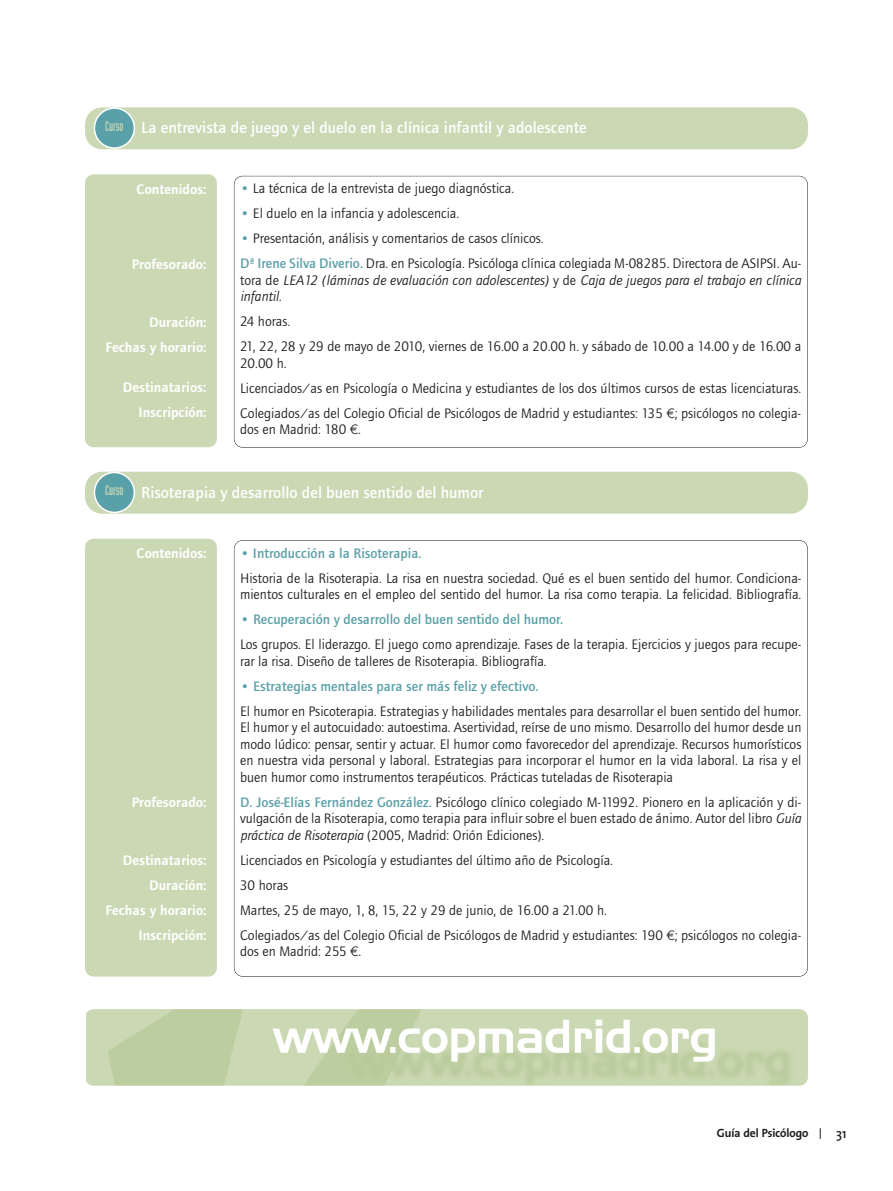
<style>
.page{position:relative;width:893px;height:1191px;background:#fff}
.page>*{position:absolute;margin:0;border:0;box-sizing:border-box;transform-origin:0 0}
.t1{font:500 16.5px "Foundry Journal";color:#fff}
.t2{font:14.25px/25px "Foundry Journal";color:#231f20}
.t3{font:600 14.25px/25px "Foundry Journal";color:#fff;text-align:right}
.t4{font:italic 14.25px/16.5px "Foundry Journal";color:#231f20}
.t5{font:600 13.5px "Thesis Sans";color:#231f20}
.t6{font:700 12px "Thesis Sans";color:#231f20}
.s1{color:#5aa0a8}
.s2{font-weight:500;color:#5aa0a8}
.s3{font-style:normal}
.s4{font-family:"Euro Sans ITC"}
.s5{font-style:italic}
</style>
<div class="page">
<div style="left:85px;top:174px;width:132px;height:273px;background:#cad8b3;border-radius:9px"></div>
<div style="left:234px;top:176px;width:574px;height:272px;border:1px solid #231f20;border-radius:9px"></div>
<div style="left:85px;top:107px;width:723px;height:42px;background:#cad8b3;border-radius:17px"></div>
<svg style="left:94px;top:107px;width:41px;height:42px"></svg>
<div style="left:85px;top:539px;width:132px;height:437px;background:#cad8b3;border-radius:9px"></div>
<div style="left:85px;top:472px;width:723px;height:41px;background:#cad8b3;border-radius:17px"></div>
<svg style="left:94px;top:472px;width:41px;height:41px"></svg>
<img style="left:87px;top:1009px;width:721px;height:76px">
<p class="t1" style="left:105px;top:122px;width:483px"><sup>Curso</sup> La entrevista de juego y el duelo en la clínica infantil y adolescente</p>
<p class="t3" style="left:137px;top:177px;width:71px">Contenidos:</p>
<p class="t3" style="left:132px;top:252px;width:76px">Profesorado:</p>
<p class="t3" style="left:106px;top:310px;width:102px">Duración:<br>Fechas y horario:</p>
<p class="t3" style="left:123px;top:375px;width:85px">Destinatarios:<br>Inscripción:</p>
<p class="t2" style="left:240px;top:176px;width:276px"><span class="s1">•</span> La técnica de la entrevista de juego diagnóstica.</p>
<p class="t2" style="left:240px;top:201px;width:221px"><span class="s1">•</span> El duelo en la infancia y adolescencia.</p>
<p class="t2" style="left:240px;top:226px;width:563px"><span class="s1">•</span> Presentación, análisis y comentarios de casos clínicos.<br><span class="s2">Dª Irene Silva Diverio.</span> Dra. en Psicología. Psicóloga clínica colegiada M-08285. Directora de ASIPSI. Au-</p>
<p class="t4" style="left:240px;top:271px;width:563px"><span class="s3">tora de</span> LEA12 (láminas de evaluación con adolescentes) <span class="s3">y de</span> Caja de juegos para el trabajo en clínica infantil.</p>
<p class="t2" style="left:240px;top:309px;width:563px">24 horas.<br>21, 22, 28 y 29 de mayo de 2010, viernes de 16.00 a 20.00 h. y sábado de 10.00 a 14.00 y de 16.00 a</p>
<p class="t2" style="left:240px;top:350px;width:563px">20.00 h.<br>Licenciados/as en Psicología o Medicina y estudiantes de los dos últimos cursos de estas licenciaturas.<br>Colegiados/as del Colegio Oficial de Psicólogos de Madrid y estudiantes: 135 <span class="s4">¤</span>; psicólogos no colegia-</p>
<p class="t2" style="left:240px;top:417px;width:122px">dos en Madrid: 180 <span class="s4">¤</span>.</p>
<p class="t1" style="left:105px;top:486px;width:380px"><sup>Curso</sup> Risoterapia y desarrollo del buen sentido del humor</p>
<p class="t3" style="left:137px;top:542px;width:71px">Contenidos:</p>
<p class="t3" style="left:132px;top:790px;width:76px">Profesorado:</p>
<p class="t3" style="left:106px;top:848px;width:102px">Destinatarios:<br>Duración:<br>Fechas y horario:<br>Inscripción:</p>
<p class="t2" style="left:240px;top:540px;width:563px"><span class="s1">•</span> <span class="s2">Introducción a la Risoterapia.<br></span>Historia de la Risoterapia. La risa en nuestra sociedad. Qué es el buen sentido del humor. Condiciona-</p>
<p class="t2" style="left:240px;top:582px;width:563px">mientos culturales en el empleo del sentido del humor. La risa como terapia. La felicidad. Bibliografía.</p>
<p class="t2" style="left:240px;top:607px;width:563px"><span class="s1">•</span> <span class="s2">Recuperación y desarrollo del buen sentido del humor.<br></span>Los grupos. El liderazgo. El juego como aprendizaje. Fases de la terapia. Ejercicios y juegos para recupe-</p>
<p class="t2" style="left:240px;top:648px;width:308px">rar la risa. Diseño de talleres de Risoterapia. Bibliografía.</p>
<p class="t2" style="left:240px;top:673px;width:563px"><span class="s1">•</span> <span class="s2">Estrategias mentales para ser más feliz y efectivo.<br></span>El humor en Psicoterapia. Estrategias y habilidades mentales para desarrollar el buen sentido del humor.</p>
<p class="t2" style="left:240px;top:719px;width:563px;line-height:16.5px;text-align:justify">El humor y el autocuidado: autoestima. Asertividad, reírse de uno mismo. Desarrollo del humor desde un modo lúdico: pensar, sentir y actuar. El humor como favorecedor del aprendizaje. Recursos humorísticos en nuestra vida personal y laboral. Estrategias para incorporar el humor en la vida laboral. La risa y el buen humor como instrumentos terapéuticos. Prácticas tuteladas de Risoterapia</p>
<p class="t2" style="left:240px;top:793px;width:563px;line-height:16.5px;text-align:justify"><span class="s2">D. José-Elías Fernández González.</span> Psicólogo clínico colegiado M-11992. Pionero en la aplicación y di&shy;vulgación de la Risoterapia, como terapia para influir sobre el buen estado de ánimo. Autor del libro <span class="s5">Guía práctica de Risoterapia</span> (2005, Madrid: Orión Ediciones).</p>
<p class="t2" style="left:240px;top:847px;width:563px">Licenciados en Psicología y estudiantes del último año de Psicología.<br>30 horas<br>Martes, 25 de mayo, 1, 8, 15, 22 y 29 de junio, de 16.00 a 21.00 h.<br>Colegiados/as del Colegio Oficial de Psicólogos de Madrid y estudiantes: 190 <span class="s4">¤</span>; psicólogos no colegia-</p>
<p class="t2" style="left:240px;top:939px;width:123px">dos en Madrid: 255 <span class="s4">¤</span>.</p>
<p class="t6" style="left:717px;top:1128px;width:93px">Guía del Psicólogo</p>
<p class="t5" style="left:836px;top:1128px;width:12px">31</p>
</div>
